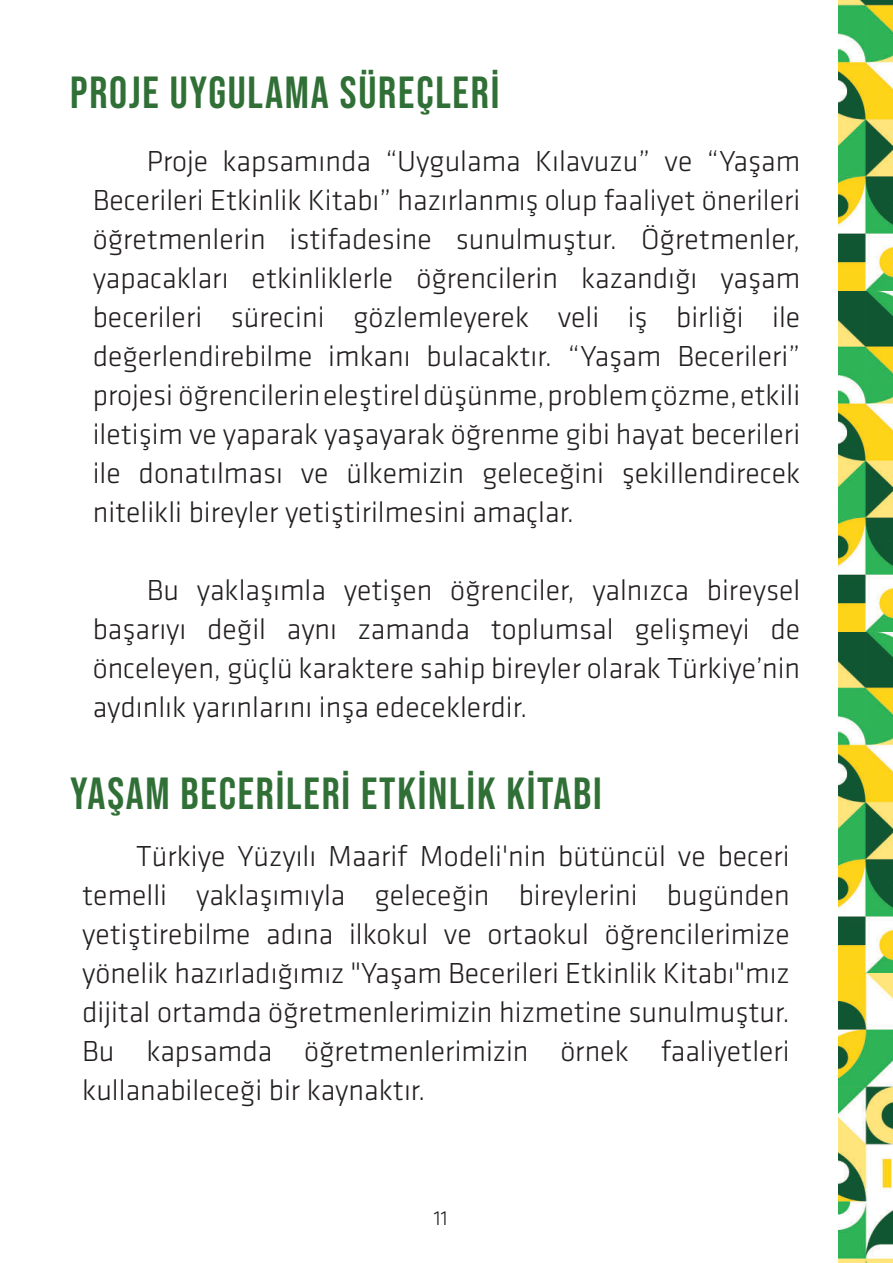
<style>
.page{position:relative;width:893px;height:1263px;background:#fff}
.page>*{position:absolute;margin:0;border:0;box-sizing:border-box;transform-origin:0 0}
.t1{font:45px "Bebas Neue";letter-spacing:.04em;color:#306f36}
.t2{font:300 30px/39px "Klavika";color:#231f20;text-align:justify}
.t3{font:300 21px "Klavika";color:#231f20}
</style>
<div class="page">
<img style="left:839px;top:0;width:54px;height:1263px">
<h1 class="t1" style="left:70px;top:70px;width:431px">PROJE UYGULAMA SÜREÇLERİ</h1>
<p class="t2" style="left:93px;top:142px;width:709px;text-indent:54px">Proje kapsamında “Uygulama Kılavuzu” ve “Yaşam Becerileri Etkinlik Kitabı” hazırlanmış olup faaliyet önerileri öğretmenlerin istifadesine sunulmuştur. Öğretmenler, yapacakları etkinliklerle öğrencilerin kazandığı yaşam becerileri sürecini gözlemleyerek veli iş birliği ile değerlendirebilme imkanı bulacaktır. “Yaşam Becerileri” projesi öğrencilerin eleştirel düşünme, problem çözme, etkili iletişim ve yaparak yaşayarak öğrenme gibi hayat becerileri ile donatılması ve ülkemizin geleceğini şekillendirecek nitelikli bireyler yetiştirilmesini amaçlar.</p>
<p class="t2" style="left:93px;top:571px;width:709px;text-indent:54px">Bu yaklaşımla yetişen öğrenciler, yalnızca bireysel başarıyı değil aynı zamanda toplumsal gelişmeyi de önceleyen, güçlü karaktere sahip bireyler olarak Türkiye’nin aydınlık yarınlarını inşa edeceklerdir.</p>
<h1 class="t1" style="left:70px;top:771px;width:533px">YAŞAM BECERİLERİ ETKİNLİK KİTABI</h1>
<p class="t2" style="left:82px;top:837px;width:709px;text-indent:54px">Türkiye Yüzyılı Maarif Modeli'nin bütüncül ve beceri temelli yaklaşımıyla geleceğin bireylerini bugünden yetiştirebilme adına ilkokul ve ortaokul öğrencilerimize yönelik hazırladığımız "Yaşam Becerileri Etkinlik Kitabı"mız dijital ortamda öğretmenlerimizin hizmetine sunulmuştur.<br>Bu kapsamda öğretmenlerimizin örnek faaliyetleri kullanabileceği bir kaynaktır.</p>
<p class="t3" style="left:434px;top:1207px;width:15px">11</p>
</div>
